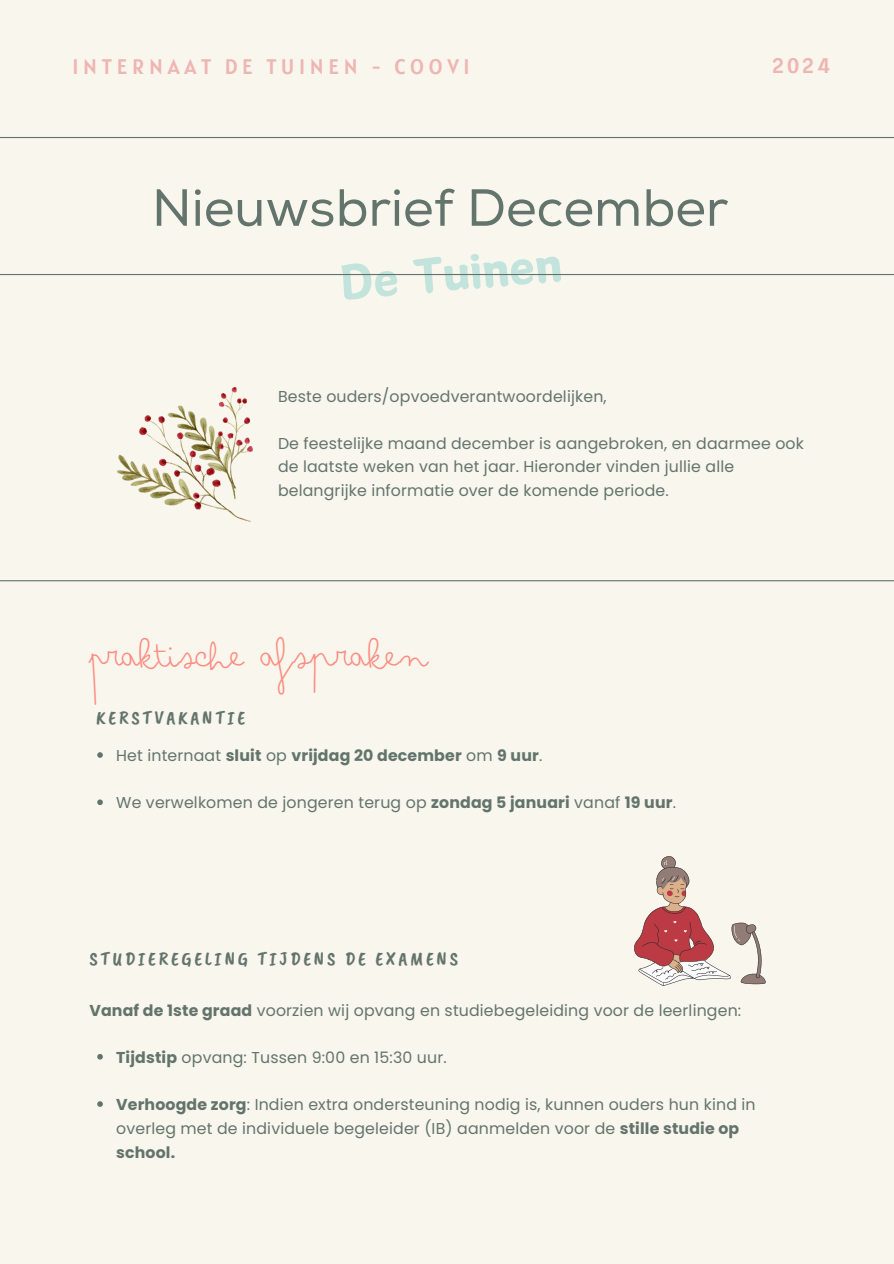
<style>
.page{position:relative;width:894px;height:1264px;background:#fff}
.page>*{position:absolute;margin:0;border:0;box-sizing:border-box;transform-origin:0 0}
.t1{font:57.45px "Canva Wen KR";color:#c3e3dd}
.t2{font:52.05px "Nexa";color:#63746d}
.t3{font:42px "Bimbo Finetip";letter-spacing:.025em;color:#fe8b80}
.t4{font:21px "Alatsi";letter-spacing:.225em;color:#efb5b2}
.t5{font:19.35px "Caveat Brush";letter-spacing:.14em;color:#63746d}
.t6{font:15.75px/23.7px "Poppins";letter-spacing:.01em;color:#63746d}
.t7{font:700 15.75px "Poppins";letter-spacing:.01em;color:#63746d}
.s1{font-weight:400}
.s2{font-weight:700}
</style>
<div class="page">
<div style="left:0;top:0;width:893px;height:1263px;background:#f8f6ed"></div>
<hr style="left:0;top:137px;width:893px;height:1px;background:#63746d">
<hr style="left:0;top:274px;width:893px;height:1px;background:#63746d">
<hr style="left:0;top:580px;width:893px;height:1px;background:#63746d">
<img style="left:117px;top:387px;width:135px;height:134px">
<svg style="left:634px;top:856px;width:132px;height:129px"></svg>
<svg style="left:97px;top:752px;width:6px;height:5px"></svg>
<svg style="left:97px;top:799px;width:6px;height:6px"></svg>
<svg style="left:97px;top:1054px;width:6px;height:5px"></svg>
<svg style="left:97px;top:1101px;width:6px;height:5px"></svg>
<p class="t4" style="left:72px;top:53px;width:399px">INTERNAAT DE TUINEN - COOVI</p>
<h1 class="t4" style="left:772px;top:52px;width:59px">2024</h1>
<h3 class="t2" style="left:152px;top:177px;width:577px">Nieuwsbrief December</h3>
<h3 class="t1" style="left:338px;top:252px;width:223px;rotate:-5deg">De Tuinen</h3>
<p class="t6" style="left:278px;top:384px;width:330px">Beste ouders/opvoedverantwoordelijken,</p>
<p class="t6" style="left:278px;top:431px;width:527px">De feestelijke maand december is aangebroken, en daarmee ook de laatste weken van het jaar. Hieronder vinden jullie alle belangrijke informatie over de komende periode.</p>
<p class="t3" style="left:89px;top:628px;width:340px">Praktische afspraken</p>
<p class="t5" style="left:96px;top:705px;width:150px">KERSTVAKANTIE</p>
<p class="t7" style="left:116px;top:744px;width:427px"><span class="s1">Het internaat</span> sluit <span class="s1">op</span> vrijdag 20 december <span class="s1">om</span> 9 uur<span class="s1">.</span></p>
<p class="t6" style="left:116px;top:791px;width:561px">We verwelkomen de jongeren terug op <span class="s2">zondag 5 januari</span> vanaf <span class="s2">19 uur</span>.</p>
<p class="t5" style="left:89px;top:946px;width:370px">STUDIEREGELING TIJDENS DE EXAMENS</p>
<p class="t6" style="left:89px;top:998px;width:653px"><span class="s2">Vanaf de 1ste graad</span> voorzien wij opvang en studiebegeleiding voor de leerlingen:</p>
<h2 class="t6" style="left:116px;top:1045px;width:332px"><span class="s2">Tijdstip</span> opvang: Tussen 9:00 en 15:30 uur.</h2>
<h3 class="t6" style="left:116px;top:1092px;width:641px"><span class="s2">Verhoogde zorg</span>: Indien extra ondersteuning nodig is, kunnen ouders hun kind in overleg met de individuele begeleider (IB) aanmelden voor de <span class="s2">stille studie op school.</span></h3>
</div>
